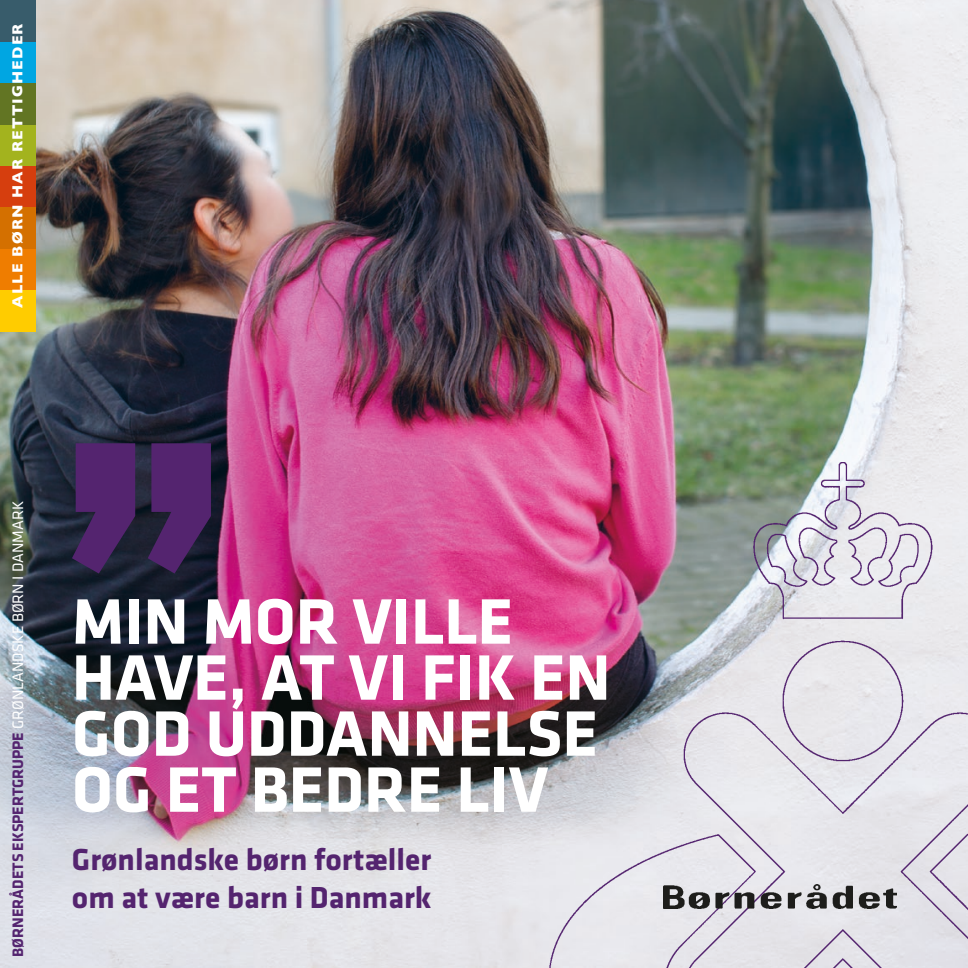
<style>
.page{position:relative;width:968px;height:968px;background:#fff}
.page>*{position:absolute;margin:0;border:0;box-sizing:border-box;transform-origin:0 0}
.t1{font:700 66.5px/56px "Klavika";color:#fff}
.t2{font:700 31.5px/38.5px "Klavika";color:#54246f}
.t3{font:700 15.75px "Klavika";color:#54246f}
.t4{font:700 14.88px "Gill Sans";letter-spacing:.08em;color:#fff}
.s1{font-weight:400;color:#fff}
</style>
<div class="page">
<img style="left:0;top:0;width:967px;height:967px">
<img style="left:549px;top:462px;width:418px;height:505px">
<div style="left:0;top:290px;width:35px;height:41px;background:#fc0"></div>
<div style="left:0;top:248px;width:35px;height:42px;background:#ef7d00"></div>
<div style="left:0;top:207px;width:35px;height:41px;background:#d47000"></div>
<div style="left:0;top:166px;width:35px;height:41px;background:#d63e0e"></div>
<div style="left:0;top:124px;width:35px;height:42px;background:#a3b31e"></div>
<div style="left:0;top:83px;width:35px;height:41px;background:#627523"></div>
<div style="left:0;top:42px;width:35px;height:41px;background:#00a6e2"></div>
<div style="left:0;top:0;width:35px;height:42px;background:#385c6b"></div>
<img style="left:663px;top:884px;width:232px;height:24px">
<svg style="left:72px;top:443px;width:139px;height:130px;background:#42235c"></svg>
<p class="t4" style="left:6px;top:308px;width:286px;rotate:-90deg">ALLE BØRN HAR RETTIGHEDER</p>
<p class="t3" style="left:9px;top:956px;width:457px;rotate:-90deg">BØRNERÅDETS EKSPERTGRUPPE <span class="s1">GRØNLANDSKE BØRN I DANMARK</span></p>
<p class="t1" style="left:72px;top:594px;width:540px">MIN MOR VILLE<br>HAVE, AT VI FIK EN<br>GOD UDDANNELSE<br>OG ET BEDRE LIV</p>
<p class="t2" style="left:72px;top:840px;width:361px">Grønlandske børn fortæller om at være barn i Danmark</p>
</div>
